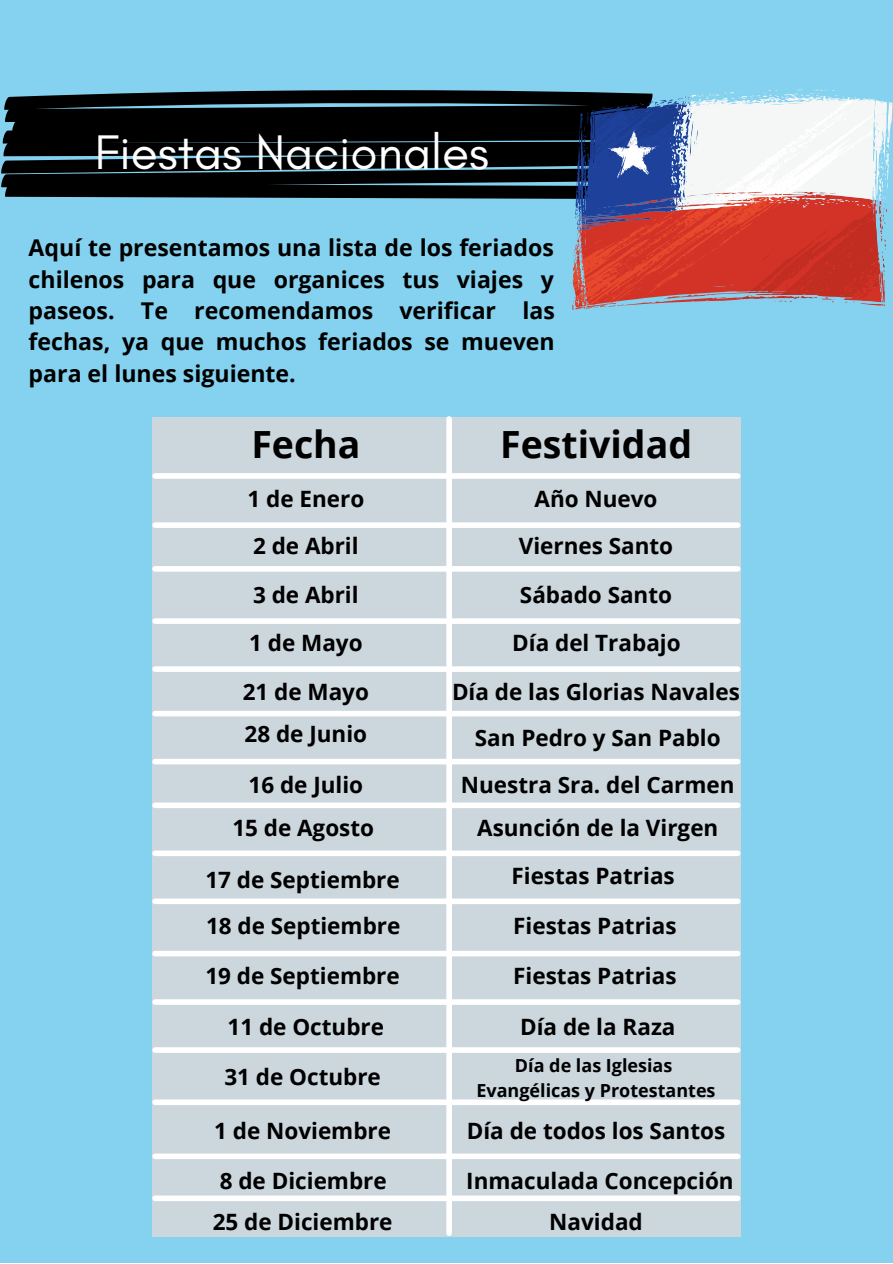
<style>
.page{position:relative;width:893px;height:1264px;background:#fff}
.page>*{position:absolute;margin:0;border:0;box-sizing:border-box;transform-origin:0 0}
.t1{font:49.5px "Glacial Indifference";color:#fff}
.t2{font:700 37.5px "Open Sans";color:#000}
.t3{font:700 23.1px/31.5px "Open Sans";color:#000;text-align:justify}
.t4{font:700 22.5px/48.3px "Open Sans";color:#000;text-align:center}
.t5{font:700 18px/24.8px "Open Sans";color:#000;text-align:center}
</style>
<div class="page">
<div style="left:0;top:0;width:892px;height:1262px;background:#84d2ef"></div>
<svg style="left:1px;top:89px;width:891px;height:221px"></svg>
<div style="left:152px;top:417px;width:588px;height:819px;background:#ccd6dd"></div>
<div style="left:446px;top:419px;width:6px;height:814px;background:#fff"></div>
<div style="left:155px;top:473px;width:582px;height:6px;background:#fff"></div>
<div style="left:155px;top:522px;width:582px;height:6px;background:#fff"></div>
<div style="left:155px;top:566px;width:582px;height:5px;background:#fff"></div>
<div style="left:155px;top:618px;width:582px;height:6px;background:#fff"></div>
<div style="left:155px;top:666px;width:582px;height:6px;background:#fff"></div>
<div style="left:155px;top:710px;width:582px;height:6px;background:#fff"></div>
<div style="left:155px;top:758px;width:582px;height:6px;background:#fff"></div>
<div style="left:155px;top:802px;width:582px;height:6px;background:#fff"></div>
<div style="left:155px;top:850px;width:582px;height:6px;background:#fff"></div>
<div style="left:155px;top:898px;width:582px;height:6px;background:#fff"></div>
<div style="left:155px;top:950px;width:582px;height:6px;background:#fff"></div>
<div style="left:155px;top:999px;width:582px;height:5px;background:#fff"></div>
<div style="left:155px;top:1047px;width:582px;height:5px;background:#fff"></div>
<div style="left:155px;top:1099px;width:582px;height:6px;background:#fff"></div>
<div style="left:155px;top:1153px;width:582px;height:6px;background:#fff"></div>
<div style="left:155px;top:1195px;width:582px;height:6px;background:#fff"></div>
<h1 class="t1" style="left:95px;top:122px;width:395px">Fiestas Nacionales</h1>
<p class="t3" style="left:29px;top:231px;width:527px">Aquí te presentamos una lista de los feriados chilenos para que organices tus viajes y paseos. Te recomendamos verificar las fechas, ya que muchos feriados se mueven para el lunes siguiente.</p>
<h2 class="t2" style="left:251px;top:417px;width:111px">Fecha</h2>
<h2 class="t2" style="left:500px;top:417px;width:193px">Festividad</h2>
<p class="t4" style="left:247px;top:475px;width:118px;line-height:46.2px;text-align:left">1 de Enero<br>2 de Abril</p>
<p class="t4" style="left:243px;top:570px;width:128px">3 de Abril<br>1 de Mayo<br>21 de Mayo</p>
<p class="t4" style="left:244px;top:709px;width:124px">28 de Junio</p>
<p class="t4" style="left:232px;top:762px;width:143px;line-height:42.9px">16 de Julio<br>15 de Agosto</p>
<p class="t4" style="left:205px;top:856px;width:196px;line-height:46.2px;text-align:left">17 de Septiembre<br>18 de Septiembre</p>
<p class="t4" style="left:205px;top:951px;width:196px">19 de Septiembre</p>
<p class="t4" style="left:228px;top:1001px;width:158px">11 de Octubre</p>
<p class="t4" style="left:224px;top:1051px;width:158px">31 de Octubre</p>
<p class="t4" style="left:214px;top:1106px;width:178px">1 de Noviembre</p>
<p class="t4" style="left:518px;top:475px;width:156px;line-height:46.2px">Año Nuevo<br>Viernes Santo</p>
<p class="t4" style="left:452px;top:570px;width:289px">Sábado Santo<br>Día del Trabajo<br>Día de las Glorias Navales</p>
<p class="t4" style="left:461px;top:714px;width:275px;line-height:46.3px">San Pedro y San Pablo<br>Nuestra Sra. del Carmen</p>
<p class="t4" style="left:477px;top:802px;width:243px">Asunción de la Virgen<br>Fiestas Patrias</p>
<p class="t4" style="left:513px;top:901px;width:165px">Fiestas Patrias</p>
<p class="t4" style="left:513px;top:951px;width:165px">Fiestas Patrias</p>
<p class="t4" style="left:520px;top:1001px;width:157px">Día de la Raza</p>
<p class="t5" style="left:476px;top:1052px;width:241px">Día de las Iglesias<br>Evangélicas y Protestantes</p>
<p class="t4" style="left:466px;top:1106px;width:260px">Día de todos los Santos</p>
<p class="t4" style="left:213px;top:1160px;width:181px;line-height:40.5px">8 de Diciembre<br>25 de Diciembre</p>
<p class="t4" style="left:466px;top:1160px;width:269px;line-height:40.5px">Inmaculada Concepción<br>Navidad</p>
</div>
